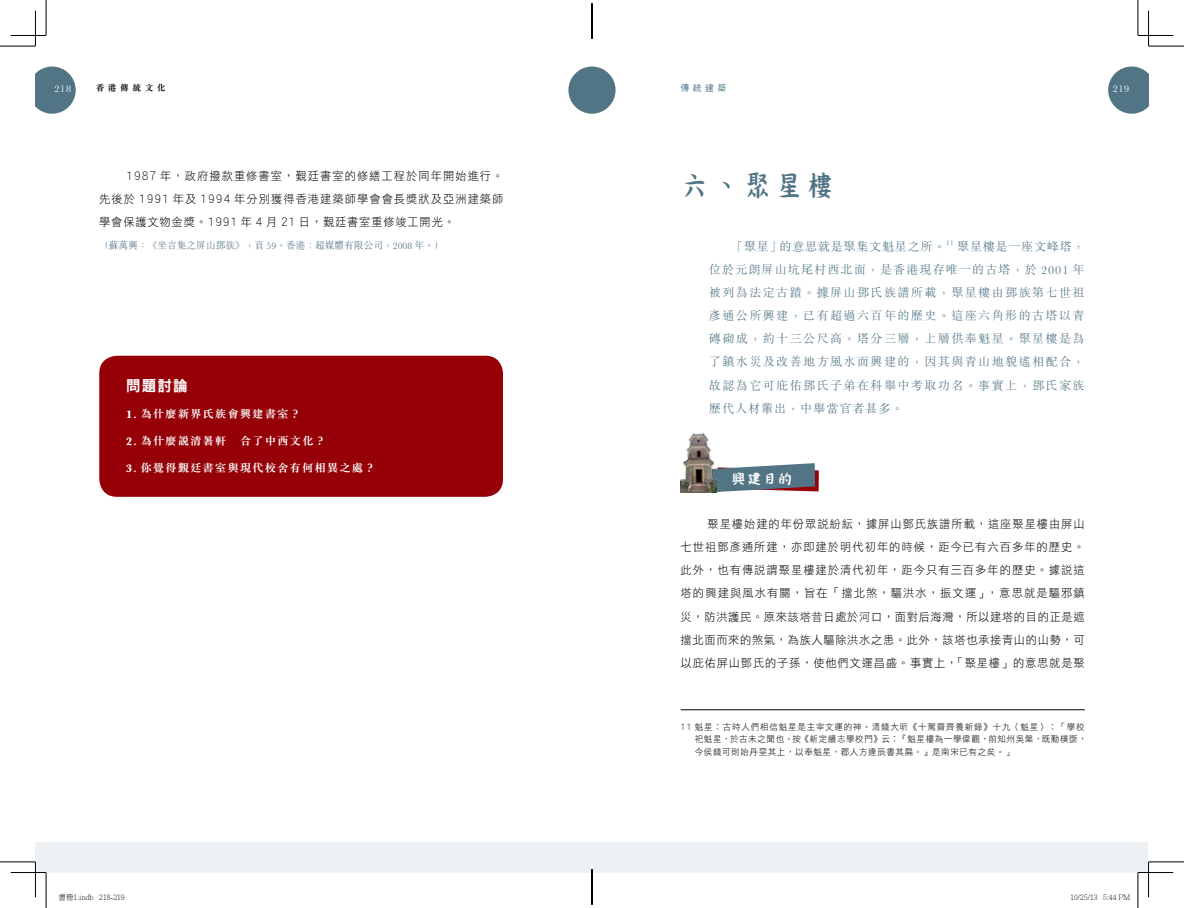
<style>
.page{position:relative;width:1184px;height:908px;background:#fff}
.page>*{position:absolute;margin:0;border:0;box-sizing:border-box;transform-origin:0 0}
.t1{font:30px "DF Kang Kai HK W5";color:#527586}
.t2{font:15px "DF Hei HK W9";color:#fff}
.t3{font:15px "DF Bang Bang HK W5";color:#fff}
.t4{font:300 12.12px/23.1px "M Sung HK";letter-spacing:.11em;color:#527586;text-align:justify}
.t5{font:300 12.12px "M Sung HK";letter-spacing:.055em;color:#527586}
.t6{font:11.5px/23.1px "DF Hei HK W3";letter-spacing:.075em;color:#000;text-align:justify}
.t7{font:700 11.25px "M Sung HK";letter-spacing:.075em;color:#fff}
.t8{font:300 10px "M Sung HK";color:#527586}
.t9{font:10px "Baskerville";letter-spacing:.075em;color:#fff}
.t10{font:8.75px/12.5px "DF Hei HK W3";letter-spacing:.075em;color:#000}
.t11{font:700 8.75px "M Sung HK";letter-spacing:.4em;color:#000}
.t12{font:8.75px "DF Hei HK W5";color:#527586}
.t13{font:300 7.5px "Adobe Ming Std";color:#000}
.t14{font:300 7.12px "M Sung HK";color:#527586}
</style>
<div class="page">
<div style="left:36px;top:842px;width:1112px;height:30px;background:#eef1f3"></div>
<svg style="left:35px;top:66px;width:41px;height:48px"></svg>
<div style="left:568px;top:66px;width:47px;height:48px;background:#527586;border-radius:50%"></div>
<svg style="left:1108px;top:66px;width:40px;height:48px"></svg>
<div style="left:99px;top:355px;width:404px;height:141px;background:#960007;border-radius:18px"></div>
<hr style="left:680px;top:709px;width:404px;height:1px;background:#000">
<svg style="left:716px;top:463px;width:102px;height:29px;background:#70808e"></svg>
<img style="left:680px;top:432px;width:36px;height:60px">
<hr style="left:1147px;top:861px;width:2px;height:35px;background:#fff">
<hr style="left:0;top:46px;width:35px;height:1px;background:#000">
<hr style="left:1148px;top:46px;width:35px;height:1px;background:#000">
<hr style="left:0;top:861px;width:35px;height:1px;background:#000">
<hr style="left:1148px;top:861px;width:35px;height:1px;background:#000">
<hr style="left:46px;top:0;width:1px;height:35px;background:#000">
<hr style="left:46px;top:872px;width:1px;height:35px;background:#000">
<hr style="left:1137px;top:0;width:1px;height:35px;background:#000">
<hr style="left:1137px;top:872px;width:1px;height:35px;background:#000">
<hr style="left:11px;top:35px;width:35px;height:1px;background:#000">
<hr style="left:1137px;top:35px;width:36px;height:1px;background:#000">
<hr style="left:11px;top:871px;width:35px;height:1px;background:#000">
<hr style="left:1137px;top:871px;width:36px;height:1px;background:#000">
<hr style="left:35px;top:11px;width:1px;height:35px;background:#000">
<hr style="left:35px;top:861px;width:1px;height:35px;background:#000">
<hr style="left:1148px;top:11px;width:1px;height:35px;background:#000">
<hr style="left:1148px;top:861px;width:1px;height:35px;background:#000">
<hr style="left:591px;top:869px;width:2px;height:26px;background:#fff">
<hr style="left:592px;top:3px;width:1px;height:36px;background:#000">
<hr style="left:592px;top:869px;width:1px;height:35px;background:#000">
<svg style="left:573px;top:12px;width:38px;height:64px"></svg>
<p class="t9" style="left:55px;top:83px;width:18px">218</p>
<p class="t11" style="left:96px;top:82px;width:71px">香港傳統文化</p>
<p class="t12" style="left:680px;top:83px;width:47px">傳統建築</p>
<p class="t9" style="left:1112px;top:83px;width:18px">219</p>
<p class="t6" style="left:99px;top:164px;width:406px;text-indent:27px">1987 年，政府撥款重修書室，覲廷書室的修繕工程於同年開始進行。先後於 1991 年及 1994 年分別獲得香港建築師學會會長獎狀及亞洲建築師學會保護文物金獎。1991 年 4 月 21 日，覲廷書室重修竣工開光。</p>
<p class="t8" style="left:99px;top:238px;width:346px">（蘇萬興：《坐言集之屏山鄧族》，頁 59。香港︰超媒體有限公司，2008 年。）</p>
<h2 class="t2" style="left:126px;top:377px;width:63px">問題討論</h2>
<p class="t7" style="left:126px;top:406px;width:176px">1. 為什麼新界氏族會興建書室？</p>
<p class="t7" style="left:126px;top:433px;width:201px">2. 為什麼說清暑軒糅合了中西文化？</p>
<p class="t7" style="left:126px;top:459px;width:251px">3. 你覺得覲廷書室與現代校舍有何相異之處？</p>
<h1 class="t1" style="left:680px;top:169px;width:156px">六、聚星樓</h1>
<p class="t5" style="left:731px;top:237px;width:216px">「聚星」的意思就是聚集文魁星之所。</p>
<p class="t14" style="left:946px;top:237px;width:9px">11</p>
<p class="t4" style="left:709px;top:234px;width:377px;text-indent:248px">聚星樓是一座文峰塔，位於元朗屏山坑尾村西北面，是香港現存唯一的古塔，於 2001 年被列為法定古蹟。據屏山鄧氏族譜所載，聚星樓由鄧族第七世祖彥通公所興建，已有超過六百年的歷史。這座六角形的古塔以青磚砌成，約十三公尺高。塔分三層，上層供奉魁星。聚星樓是為了鎮水災及改善地方風水而興建的，因其與青山地貌遙相配合，故認為它可庇佑鄧氏子弟在科舉中考取功名。事實上，鄧氏家族歷代人材輩出，中舉當官者甚多。</p>
<h2 class="t3" style="left:731px;top:470px;width:63px">興建目的</h2>
<p class="t6" style="left:680px;top:512px;width:405px;text-indent:27px">聚星樓始建的年份眾說紛紜，據屏山鄧氏族譜所載，這座聚星樓由屏山七世祖鄧彥通所建，亦即建於明代初年的時候，距今已有六百多年的歷史。此外，也有傳說謂聚星樓建於清代初年，距今只有三百多年的歷史。據說這塔的興建與風水有關，旨在「擋北煞，驅洪水，振文運」，意思就是驅邪鎮災，防洪護民。原來該塔昔日處於河口，面對后海灣，所以建塔的目的正是遮擋北面而來的煞氣，為族人驅除洪水之患。此外，該塔也承接青山的山勢，可以庇佑屏山鄧氏的子孫，使他們文運昌盛。事實上，「聚星樓」的意思就是聚</p>
<p class="t10" style="left:694px;top:720px;width:393px;text-indent:-14px">11 魁星︰古時人們相信魁星是主宰文運的神。清錢大昕《十駕齋齊養新錄》十九〈魁星〉︰「學校祀魁星，於古未之聞也。按《新定續志學校門》云︰『魁星樓為一學偉觀，前知州吳槃，既勤樸斲，今侯錢可則始丹堊其上，以奉魁星，郡人方逢辰書其扁。』是南宋已有之矣。」</p>
<p class="t13" style="left:59px;top:893px;width:68px">書冊1.indb 218-219</p>
<p class="t13" style="left:1070px;top:893px;width:61px">10/25/13 5:44 PM</p>
</div>
